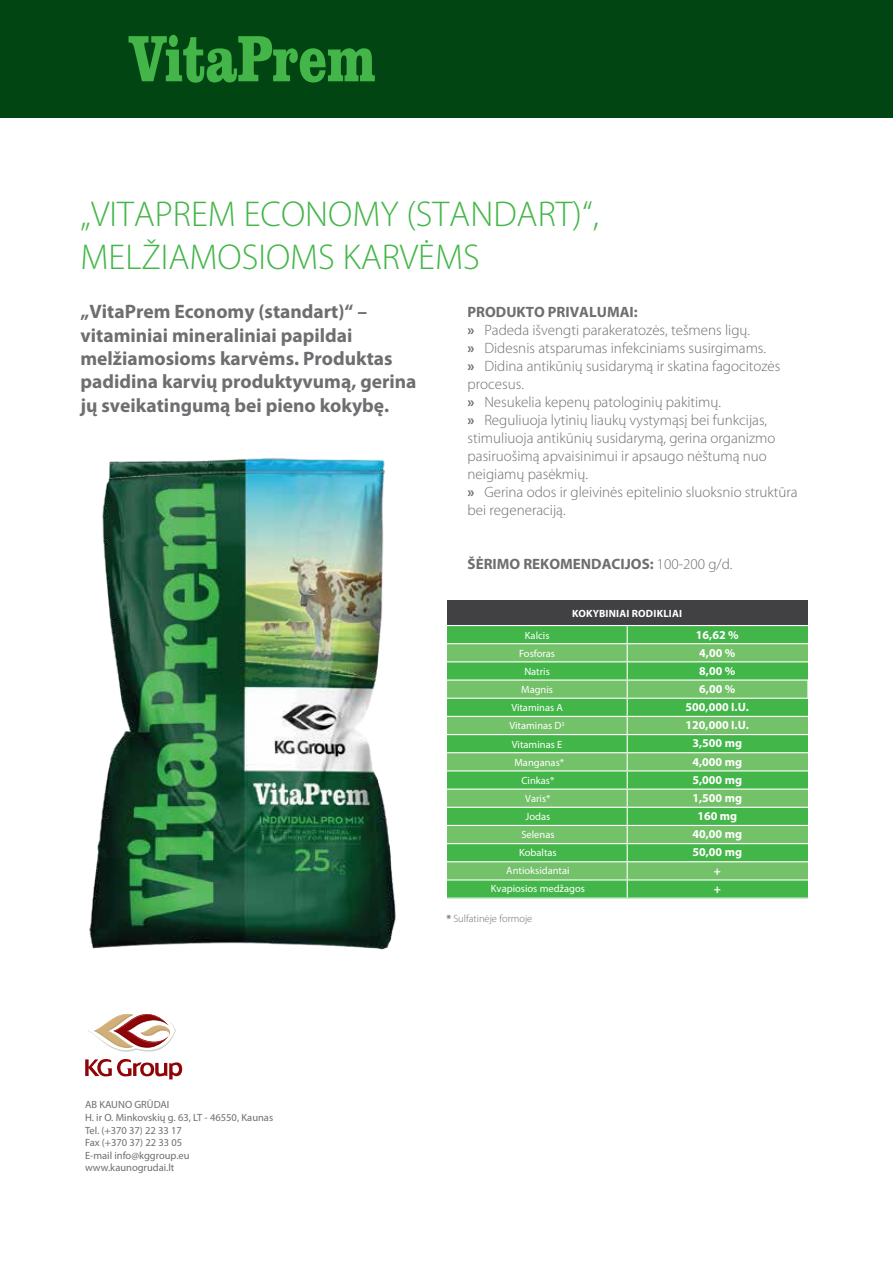
<style>
.page{position:relative;width:893px;height:1263px;background:#fff}
.page>*{position:absolute;margin:0;border:0;box-sizing:border-box;transform-origin:0 0}
.t1{font:300 36px/43.2px "Myriad Pro";color:#44b649}
.t2{font:700 19.5px/23.4px "Myriad Pro";color:#6d6e70}
.t3{font:300 15px/18px "Myriad Pro";color:#6d6e70}
.t4{font:700 15px "Myriad Pro";color:#6d6e70}
.t5{font:700 12px/18.1px "Myriad Pro";color:#fff;text-align:center}
.t6{font:10.5px/18.1px "Myriad Pro";color:#fff;text-align:center}
.t7{font:10.5px/12.6px "Myriad Pro";color:#6d6e71}
.t8{font:700 10.5px "Myriad Pro";letter-spacing:.02em;color:#fff}
.t9{font:300 10.5px "Myriad Pro";color:#6d6e70}
.s1{font-weight:700}
.s2{font-weight:300}
</style>
<div class="page">
<div style="left:0;top:0;width:893px;height:117px;background:#004512"></div>
<img style="left:89px;top:458px;width:307px;height:492px">
<svg style="left:88px;top:1013px;width:88px;height:39px"></svg>
<svg style="left:85px;top:1059px;width:97px;height:20px"></svg>
<div style="left:447px;top:600px;width:360px;height:25px;background:#414042"></div>
<svg style="left:447px;top:626px;width:360px;height:271px;background:#63bf61"></svg>
<h1 class="t1" style="left:81px;top:192px;width:520px">„VITAPREM ECONOMY (STANDART)“,<br>MELŽIAMOSIOMS KARVĖMS</h1>
<h2 class="t2" style="left:81px;top:299px;width:338px">„VitaPrem Economy (standart)“ – vitaminiai mineraliniai papildai melžiamosioms karvėms. Produktas padidina karvių produktyvumą, gerina jų sveikatingumą bei pieno kokybę.</h2>
<p class="t3" style="left:468px;top:303px;width:332px"><span class="s1">PRODUKTO PRIVALUMAI:<br>»</span> Padeda išvengti parakeratozės, tešmens ligų.<br><span class="s1">»</span> Didesnis atsparumas infekciniams susirgimams.<br><span class="s1">»</span> Didina antikūnių susidarymą ir skatina fagocitozės procesus.<br><span class="s1">»</span> Nesukelia kepenų patologinių pakitimų.<br><span class="s1">»</span> Reguliuoja lytinių liaukų vystymąsį bei funkcijas, stimuliuoja antikūnių susidarymą, gerina organizmo pasiruošimą apvaisinimui ir apsaugo nėštumą nuo neigiamų pasėkmių.<br><span class="s1">»</span> Gerina odos ir gleivinės epitelinio sluoksnio struktūra bei regeneraciją.</p>
<p class="t4" style="left:468px;top:554px;width:266px">ŠĖRIMO REKOMENDACIJOS: <span class="s2">100-200 g/d.</span></p>
<p class="t8" style="left:572px;top:607px;width:112px">KOKYBINIAI RODIKLIAI</p>
<p class="t6" style="left:509px;top:626px;width:57px">Kalcis<br>Fosforas<br>Natris<br>Magnis<br>Vitaminas A<br>Vitaminas D<sup>3<br></sup>Vitaminas E<br>Manganas*</p>
<p class="t5" style="left:686px;top:625px;width:65px">16,62 %<br>4,00 %<br>8,00 %<br>6,00 %<br>500,000 I.U.<br>120,000 I.U.<br>3,500 mg<br>4,000 mg<br>5,000 mg<br>1,500 mg<br>160 mg<br>40,00 mg<br>50,00 mg<br>+<br>+</p>
<p class="t6" style="left:491px;top:771px;width:96px">Cinkas*<br>Varis*<br>Jodas<br>Selenas<br>Kobaltas<br>Antioksidantai<br>Kvapiosios medžagos</p>
<p class="t9" style="left:446px;top:912px;width:87px"><span class="s1">*</span> Sulfatinėje formoje</p>
<p class="t7" style="left:85px;top:1098px;width:190px">AB KAUNO GRŪDAI<br>H. ir O. Minkovskių g. 63, LT - 46550, Kaunas<br>Tel. (+370 37) 22 33 17<br>Fax (+370 37) 22 33 05<br>E-mail info@kggroup.eu www.kaunogrudai.lt</p>
</div>
